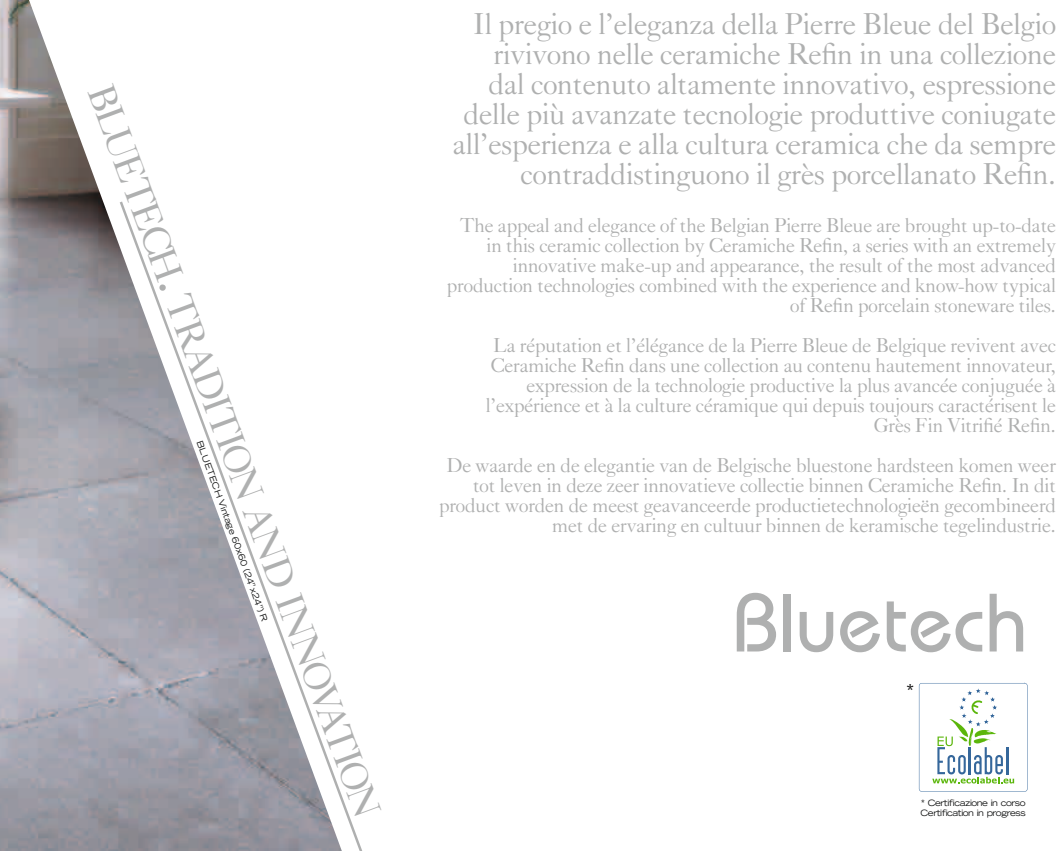
<style>
.page{position:relative;width:1063px;height:851px;background:#fff}
.page>*{position:absolute;margin:0;border:0;box-sizing:border-box;transform-origin:0 0}
.t1{font:500 82.5px "Bauhaus IT Cby BT";color:#afb0b0}
.t2{font:38.62px "Caslon Classico SC";color:#afb0b0}
.t3{font:30px/30px "Caslon Classico";color:#afb0b0;text-align:right}
.t4{font:20px/20px "Caslon Classico";color:#afb0b0;text-align:right}
.t5{font:expanded 17.88px "Trade Gothic LT";color:#151515}
.t6{font:expanded 8.75px/9.9px "Trade Gothic LT";letter-spacing:-.05em;color:#151616}
.s1{font-size:55.25px}
</style>
<div class="page">
<svg style="left:919px;top:682px;width:109px;height:109px"></svg>
<img style="left:0;top:0;width:342px;height:850px">
<h2 class="t2" style="left:123px;top:77px;width:780px;rotate:70deg">bluetech<span class="s1">.</span> tradition and innovation</h2>
<p class="t6" style="left:204px;top:439px;width:193px;rotate:70deg">BLUETECH Vintage 60x60 (24”x24”) R</p>
<p class="t3" style="left:453px;top:9px;width:605px">Il pregio e l’eleganza della Pierre Bleue del Belgio rivivono nelle ceramiche Refin in una collezione dal contenuto altamente innovativo, espressione delle più avanzate tecnologie produttive coniugate all’esperienza e alla cultura ceramica che da sempre contraddistinguono il grès porcellanato Refin.</p>
<p class="t4" style="left:447px;top:215px;width:611px">The appeal and elegance of the Belgian Pierre Bleue are brought up-to-date in this ceramic collection by Ceramiche Refin, a series with an extremely innovative make-up and appearance, the result of the most advanced production technologies combined with the experience and know-how typical of Refin porcelain stoneware tiles.</p>
<p class="t4" style="left:486px;top:335px;width:572px">La réputation et l’élégance de la Pierre Bleue de Belgique revivent avec Ceramiche Refin dans une collection au contenu hautement innovateur, expression de la technologie productive la plus avancée conjuguée à l’expérience et à la culture céramique qui depuis toujours caractérisent le Grès Fin Vitrifié Refin.</p>
<p class="t4" style="left:439px;top:455px;width:618px">De waarde en de elegantie van de Belgische bluestone hardsteen komen weer tot leven in deze zeer innovatieve collectie binnen Ceramiche Refin. In dit product worden de meest geavanceerde productietechnologieën gecombineerd met de ervaring en cultuur binnen de keramische tegelindustrie.</p>
<h1 class="t1" style="left:732px;top:572px;width:297px">Bluetech</h1>
<p class="t5" style="left:906px;top:679px;width:10px">*</p>
<p class="t6" style="left:921px;top:797px;width:107px">* Certificazione in corso<br>Certification in progress</p>
</div>
